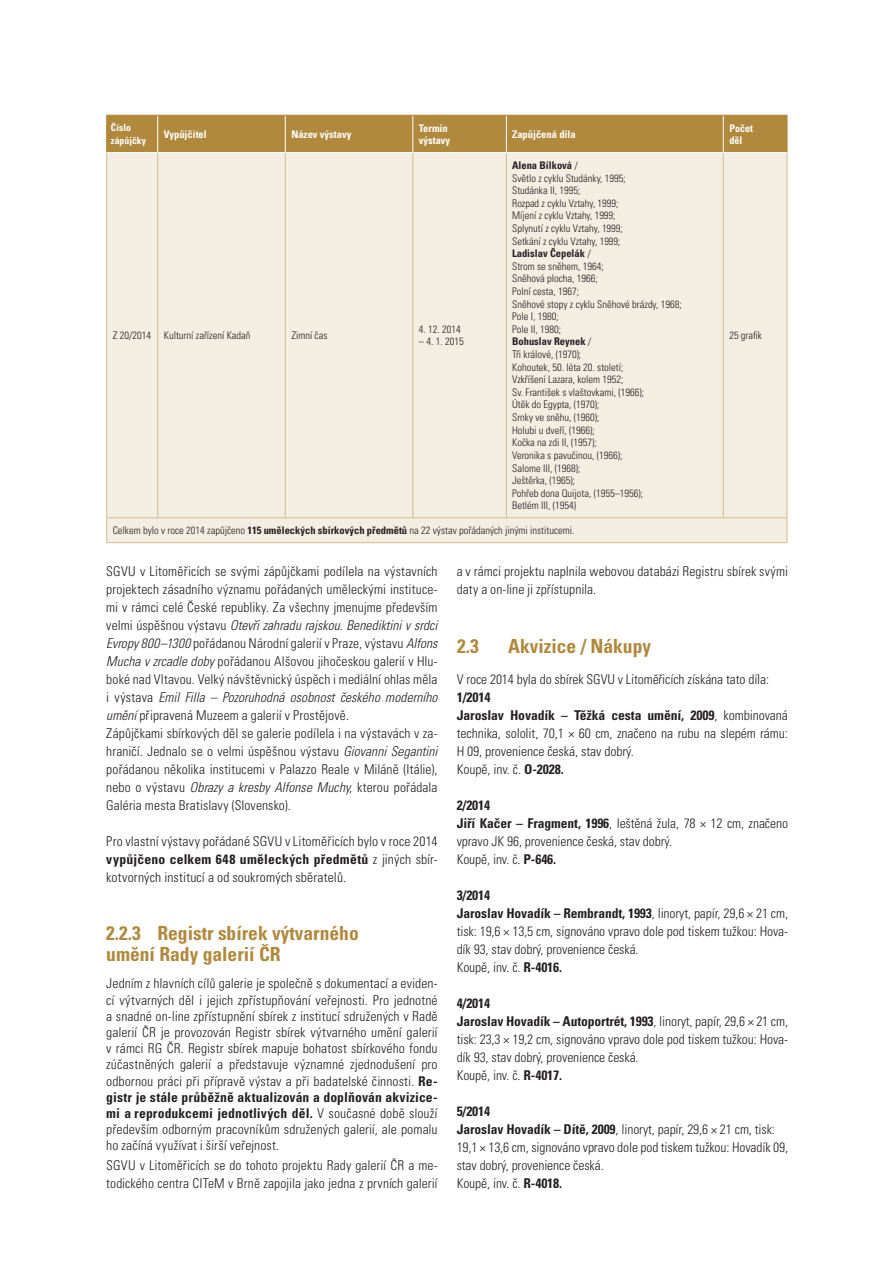
<style>
.page{position:relative;width:893px;height:1263px;background:#fff}
.page>*{position:absolute;margin:0;border:0;box-sizing:border-box;transform-origin:0 0}
.t1{font:700 condensed 19.5px/21px "Univers CE";color:#b0893d}
.t2{font:300 condensed 13.5px/18px "Univers CE";letter-spacing:.01em;color:#231f20}
.t3{font:300 condensed 10.5px/12.6px "Univers CE";color:#231f20}
.t4{font:700 condensed 10.5px/12.6px "Univers CE";color:#fff}
.t5{font:700 condensed 9.75px/12.6px "Univers CE";color:#fff}
.s1{font-weight:700}
.s2{font-style:italic}
</style>
<div class="page">
<div style="left:107px;top:116px;width:680px;height:36px;background:#b0893d"></div>
<div style="left:107px;top:153px;width:680px;height:389px;background:#f3ede2"></div>
<hr style="left:106px;top:153px;width:1px;height:364px;background:#d2bb90">
<hr style="left:157px;top:153px;width:1px;height:364px;background:#d2bb90">
<hr style="left:285px;top:153px;width:1px;height:364px;background:#d2bb90">
<hr style="left:412px;top:153px;width:1px;height:364px;background:#d2bb90">
<hr style="left:506px;top:153px;width:1px;height:364px;background:#d2bb90">
<hr style="left:723px;top:153px;width:1px;height:364px;background:#d2bb90">
<hr style="left:787px;top:153px;width:1px;height:364px;background:#d2bb90">
<hr style="left:106px;top:517px;width:52px;height:1px;background:#d2bb90">
<svg style="left:106px;top:518px;width:1px;height:24px"></svg>
<hr style="left:158px;top:517px;width:629px;height:1px;background:#d2bb90">
<svg style="left:787px;top:518px;width:1px;height:24px"></svg>
<hr style="left:106px;top:542px;width:681px;height:1px;background:#d2bb90">
<hr style="left:157px;top:116px;width:1px;height:36px;background:#fff">
<hr style="left:285px;top:116px;width:1px;height:36px;background:#fff">
<hr style="left:412px;top:116px;width:1px;height:36px;background:#fff">
<hr style="left:506px;top:116px;width:1px;height:36px;background:#fff">
<hr style="left:723px;top:116px;width:1px;height:36px;background:#fff">
<hr style="left:106px;top:115px;width:681px;height:1px;background:#b0893d">
<hr style="left:787px;top:116px;width:1px;height:36px;background:#b0893d">
<hr style="left:106px;top:116px;width:1px;height:36px;background:#b0893d">
<p class="t5" style="left:111px;top:123px;width:37px">Číslo zápůjčky</p>
<p class="t4" style="left:164px;top:129px;width:44px">Vypůjčitel</p>
<p class="t4" style="left:291px;top:129px;width:62px">Název výstavy</p>
<p class="t4" style="left:419px;top:123px;width:33px">Termín výstavy</p>
<p class="t4" style="left:512px;top:129px;width:65px">Zapůjčená díla</p>
<p class="t4" style="left:729px;top:123px;width:25px">Počet děl</p>
<p class="t3" style="left:113px;top:330px;width:139px">Z 20/2014 Kulturní zařízení Kadaň</p>
<p class="t3" style="left:291px;top:330px;width:38px">Zimní čas</p>
<p class="t3" style="left:419px;top:324px;width:43px">4. 12. 2014</p>
<p class="t3" style="left:419px;top:337px;width:46px">– 4. 1. 2015</p>
<p class="t3" style="left:512px;top:160px;width:171px"><span class="s1">Alena Bílková</span> /<br>Světlo z cyklu Studánky, 1995;<br>Studánka II, 1995;<br>Rozpad z cyklu Vztahy, 1999;<br>Míjení z cyklu Vztahy, 1999;<br>Splynutí z cyklu Vztahy, 1999;<br>Setkání z cyklu Vztahy, 1999;<br><span class="s1">Ladislav Čepelák</span> /<br>Strom se sněhem, 1964;<br>Sněhová plocha, 1966;<br>Polní cesta, 1967;<br>Sněhové stopy z cyklu Sněhové brázdy, 1968;<br>Pole I, 1980;<br>Pole II, 1980;<br><span class="s1">Bohuslav Reynek</span> /<br>Tři králové, (1970);<br>Kohoutek, 50. léta 20. století;<br>Vzkříšení Lazara, kolem 1952;<br>Sv. František s vlaštovkami, (1966);<br>Útěk do Egypta, (1970);<br>Srnky ve sněhu, (1960);<br>Holubi u dveří, (1966);<br>Kočka na zdi II, (1957);<br>Veronika s pavučinou, (1966);<br>Salome III, (1968);<br>Ještěrka, (1965);<br>Pohřeb dona Quijota, (1955–1956);<br>Betlém III, (1954)</p>
<p class="t3" style="left:729px;top:330px;width:34px">25 grafik</p>
<p class="t3" style="left:113px;top:525px;width:463px">Celkem bylo v roce 2014 zapůjčeno <span class="s1">115 uměleckých sbírkových předmětů</span> na 22 výstav pořádaných jinými institucemi.</p>
<p class="t2" style="left:106px;top:564px;width:333px">SGVU v Litoměřicích se svými zápůjčkami podílela na výstavních projektech zásadního významu pořádaných uměleckými instituce&shy;mi v rámci celé České republiky. Za všechny jmenujme především velmi úspěšnou výstavu <span class="s2">Otevři zahradu rajskou. Benediktini v srdci Evropy 800–1300</span> pořádanou Národní galerií v Praze, výstavu <span class="s2">Alfons Mucha v zrcadle doby</span> pořádanou Alšovou jihočeskou galerií v Hlu&shy;boké nad Vltavou. Velký návštěvnický úspěch i mediální ohlas měla i výstava <span class="s2">Emil Filla – Pozoruhodná osobnost českého moderního umění</span> připravená Muzeem a galerií v Prostějově.<br>Zápůjčkami sbírkových děl se galerie podílela i na výstavách v za&shy;hraničí. Jednalo se o velmi úspěšnou výstavu <span class="s2">Giovanni Segantini </span>pořádanou několika institucemi v Palazzo Reale v Miláně (Itálie), nebo o výstavu <span class="s2">Obrazy a kresby Alfonse Muchy</span>, kterou pořádala Galéria mesta Bratislavy (Slovensko).</p>
<p class="t2" style="left:106px;top:834px;width:333px;text-align:justify">Pro vlastní výstavy pořádané SGVU v Litoměřicích bylo v roce 2014 <span class="s1">vypůjčeno celkem 648 uměleckých předmětů</span> z jiných sbír&shy;kotvorných institucí a od soukromých sběratelů.</p>
<p class="t2" style="left:457px;top:564px;width:333px">a v rámci projektu naplnila webovou databázi Registru sbírek svými daty a on-line ji zpřístupnila.</p>
<h1 class="t1" style="left:457px;top:637px;width:23px">2.3</h1>
<h1 class="t1" style="left:508px;top:637px;width:144px">Akvizice / Nákupy</h1>
<p class="t2" style="left:457px;top:672px;width:314px">V roce 2014 byla do sbírek SGVU v Litoměřicích získána tato díla:</p>
<p class="t2" style="left:457px;top:690px;width:333px"><span class="s1">1/2014<br>Jaroslav Hovadík – Těžká cesta umění, 2009</span>, kombinovaná technika, sololit, 70,1 × 60 cm, značeno na rubu na slepém rámu:<br>H 09, provenience česká, stav dobrý.<br>Koupě, inv. č. <span class="s1">O-2028.</span></p>
<p class="t2" style="left:457px;top:798px;width:333px"><span class="s1">2/2014<br>Jiří Kačer – Fragment, 1996</span>, leštěná žula, 78 × 12 cm, značeno vpravo JK 96, provenience česká, stav dobrý.<br>Koupě, inv. č. <span class="s1">P-646.</span></p>
<p class="t2" style="left:457px;top:888px;width:333px"><span class="s1">3/2014<br>Jaroslav Hovadík – Rembrandt, 1993</span>, linoryt, papír, 29,6 × 21 cm, tisk: 19,6 × 13,5 cm, signováno vpravo dole pod tiskem tužkou: Hova&shy;dík 93, stav dobrý, provenience česká.<br>Koupě, inv. č. <span class="s1">R-4016.</span></p>
<p class="t2" style="left:457px;top:996px;width:333px"><span class="s1">4/2014<br>Jaroslav Hovadík – Autoportrét, 1993</span>, linoryt, papír, 29,6 × 21 cm, tisk: 23,3 × 19,2 cm, signováno vpravo dole pod tiskem tužkou: Hova&shy;dík 93, stav dobrý, provenience česká.<br>Koupě, inv. č. <span class="s1">R-4017.</span></p>
<p class="t2" style="left:457px;top:1104px;width:333px"><span class="s1">5/2014<br>Jaroslav Hovadík – Dítě, 2009</span>, linoryt, papír, 29,6 × 21 cm, tisk:<br>19,1 × 13,6 cm, signováno vpravo dole pod tiskem tužkou: Hovadík 09, stav dobrý, provenience česká.<br>Koupě, inv. č. <span class="s1">R-4018.</span></p>
<h1 class="t1" style="left:106px;top:925px;width:254px">2.2.3 Registr sbírek výtvarného umění Rady galerií ČR</h1>
<p class="t2" style="left:106px;top:977px;width:333px;line-height:16.2px;text-align:justify">Jedním z hlavních cílů galerie je společně s dokumentací a eviden&shy;cí výtvarných děl i jejich zpřístupňování veřejnosti. Pro jednotné a snadné on-line zpřístupnění sbírek z institucí sdružených v Radě galerií ČR je provozován Registr sbírek výtvarného umění galerií v rámci RG ČR. Registr sbírek mapuje bohatost sbírkového fondu zúčastněných galerií a představuje významné zjednodušení pro odbornou práci při přípravě výstav a při badatelské činnosti. <span class="s1">Re&shy;gistr je stále průběžně aktualizován a doplňován akvizice&shy;mi a reprodukcemi jednotlivých děl.</span> V současné době slouží především odborným pracovníkům sdružených galerií, ale pomalu ho začíná využívat i širší veřejnost.</p>
<p class="t2" style="left:106px;top:1158px;width:333px">SGVU v Litoměřicích se do tohoto projektu Rady galerií ČR a me&shy;todického centra CITeM v Brně zapojila jako jedna z prvních galerií</p>
</div>
